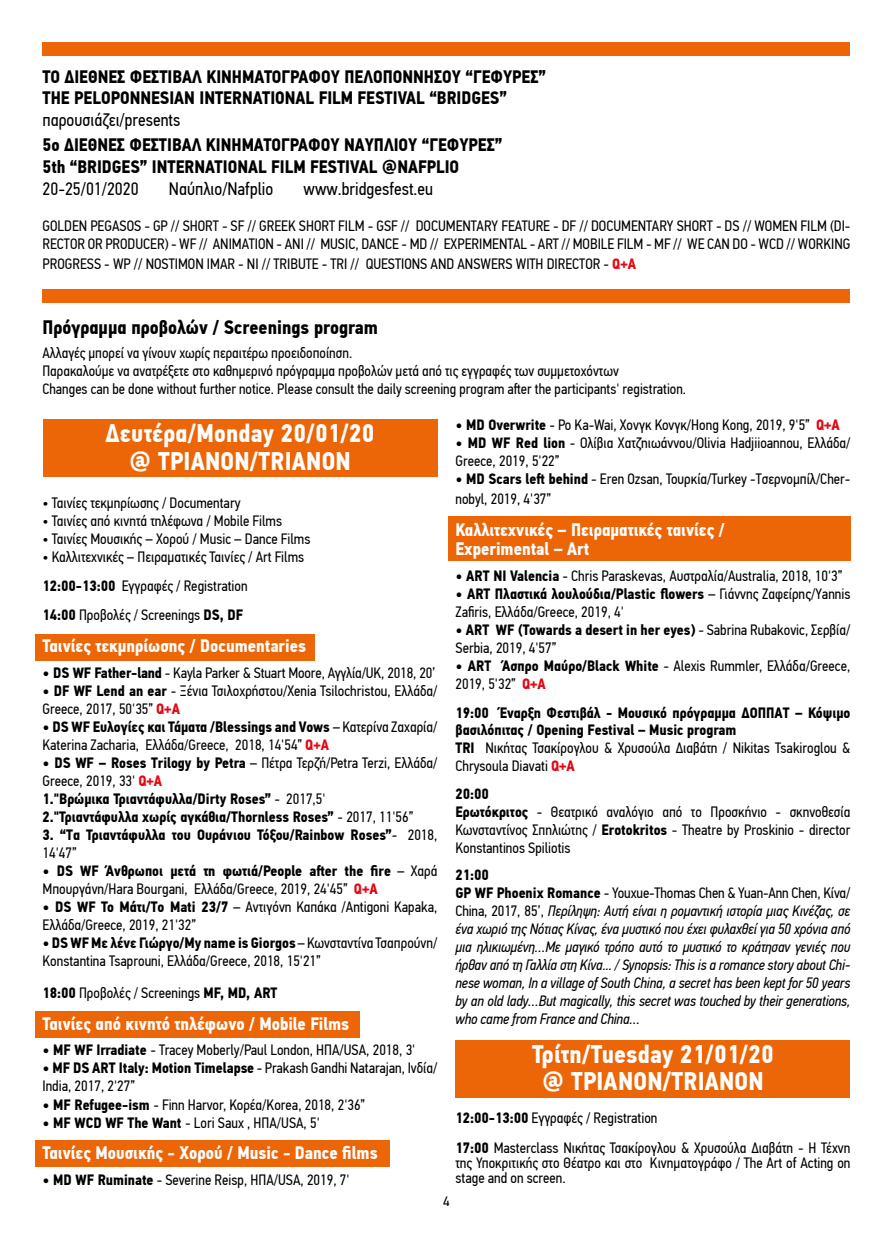
<style>
.page{position:relative;width:893px;height:1234px;background:#fff}
.page>*{position:absolute;margin:0;border:0;box-sizing:border-box;transform-origin:0 0}
.t1{font:700 25.5px/27.6px "PF Din Text Cond Pro";letter-spacing:.01em;color:#fff;text-align:center}
.t2{font:700 19.5px "PF Din Text Cond Pro";color:#000}
.t3{font:700 18px/21.6px "PF Din Text Cond Pro";color:#000}
.t4{font:700 18px/19.5px "PF Din Text Cond Pro";color:#fff}
.t5{font:18px "PF Din Text Cond Pro";color:#000}
.t6{font:15px/18px "PF Din Text Cond Pro";color:#000}
.t7{font:italic 15px/18px "PF Din Text Cond Pro";letter-spacing:-.01em;color:#000}
.t8{font:700 15px/18px "PF Din Text Cond Pro";color:#000}
.t9{font:13.5px "PF Din Text Cond Pro";color:#000;scale:1.11 1}
.s1{font-weight:700;color:#e30613}
.s2{font-weight:700}
.s3{font-weight:400}
.s4{color:#e30613}
.s5{font-weight:700;font-style:normal}
.s6{font-style:normal}
</style>
<div class="page">
<div style="left:448px;top:516px;width:402px;height:45px;background:#ec6608"></div>
<div style="left:35px;top:1140px;width:354px;height:26px;background:#ec6608"></div>
<div style="left:35px;top:1011px;width:324px;height:26px;background:#ec6608"></div>
<div style="left:43px;top:43px;width:807px;height:13px;background:#ec6608"></div>
<div style="left:43px;top:289px;width:807px;height:14px;background:#ec6608"></div>
<div style="left:35px;top:634px;width:280px;height:26px;background:#ec6608"></div>
<div style="left:43px;top:419px;width:394px;height:57px;background:#ec6608"></div>
<div style="left:455px;top:1039px;width:395px;height:57px;background:#ec6608"></div>
<p class="t3" style="left:43px;top:66px;width:505px">ΤΟ ΔΙΕΘΝΕΣ ΦΕΣΤΙΒΑΛ ΚΙΝΗΜΑΤΟΓΡΑΦΟΥ ΠΕΛΟΠΟΝΝΗΣΟΥ “ΓΕΦΥΡΕΣ”<br>ΤΗΕ PELOPONNESIAN INTERNATIONAL FILM FESTIVAL “BRIDGES”</p>
<p class="t5" style="left:43px;top:110px;width:139px">παρουσιάζει/presents</p>
<p class="t3" style="left:43px;top:134px;width:461px">5ο ΔΙΕΘΝΕΣ ΦΕΣΤΙΒΑΛ ΚΙΝΗΜΑΤΟΓΡΑΦΟΥ ΝΑΥΠΛΙΟΥ “ΓΕΦΥΡΕΣ”<br>5th “BRIDGES” INTERNATIONAL FILM FESTIVAL @NAFPLIO</p>
<p class="t5" style="left:43px;top:178px;width:98px">20-25/01/2020</p>
<p class="t5" style="left:169px;top:178px;width:106px">Ναύπλιο/Nafplio</p>
<p class="t5" style="left:304px;top:178px;width:131px">www.bridgesfest.eu</p>
<p class="t6" style="left:43px;top:217px;width:809px">GOLDEN PEGASOS - GP // SHORT - SF // GREEK SHORT FILM - GSF // DOCUMENTARY FEATURE - DF // DOCUMENTARY SHORT - DS // WOMEN FILM (DI-<br>RECTOR OR PRODUCER) - WF // ANIMATION - ANI // MUSIC, DANCE - MD // EXPERIMENTAL - ART // MOBILE FILM - MF // WE CAN DO - WCD // WORKING</p>
<p class="t6" style="left:43px;top:254px;width:595px">PROGRESS - WP // NOSTIMON IMAR - NI // TRIBUTE - TRI // QUESTIONS AND ANSWERS WITH DIRECTOR - <span class="s1">Q+A</span></p>
<h2 class="t2" style="left:43px;top:315px;width:337px">Πρόγραμμα προβολών / Screenings program</h2>
<p class="t6" style="left:43px;top:344px;width:645px">Αλλαγές μπορεί να γίνουν χωρίς περαιτέρω προειδοποίηση.<br>Παρακαλούμε να ανατρέξετε στο καθημερινό πρόγραμμα προβολών μετά από τις εγγραφές των συμμετοχόντων<br>Changes can be done without further notice. Please consult the daily screening program after the participants' registration.</p>
<h1 class="t1" style="left:106px;top:419px;width:270px">Δευτέρα/Monday 20/01/20 @ ΤΡΙΑΝΟΝ/TRIANON</h1>
<p class="t6" style="left:43px;top:494px;width:199px">• Ταινίες τεκμηρίωσης / Documentary</p>
<p class="t6" style="left:43px;top:512px;width:241px">• Ταινίες από κινητά τηλέφωνα / Mobile Films</p>
<p class="t6" style="left:43px;top:530px;width:269px">• Ταινίες Μουσικής – Χορού / Music – Dance Films</p>
<p class="t6" style="left:43px;top:543px;width:263px;line-height:28.8px">• Καλλιτεχνικές – Πειραματικές Ταινίες / Art Films<br><span class="s2">12:00-13:00</span> Εγγραφές / Registration<br><span class="s2">14:00</span> Προβολές / Screenings <span class="s2">DS, DF</span></p>
<p class="t4" style="left:43px;top:636px;width:265px">Ταινίες τεκμηρίωσης / Documentaries</p>
<p class="t6" style="left:43px;top:663px;width:395px"><span class="s2">• DS WF Father-land</span> - Kayla Parker &amp; Stuart Moore, Αγγλία/UK, 2018, 20’</p>
<p class="t6" style="left:43px;top:681px;width:396px"><span class="s2">• DF WF Lend an ear</span> - Ξένια Τσιλοχρήστου/Xenia Tsilochristou, Ελλάδα/<br>Greece, 2017, 50'35” <span class="s1">Q+A</span></p>
<p class="t6" style="left:43px;top:717px;width:396px"><span class="s2">• DS WF Ευλογίες και Τάματα /Blessings and Vows</span> – Κατερίνα Ζαχαρία/<br>Katerina Zacharia, Ελλάδα/Greece, 2018, 14'54” <span class="s1">Q+A</span></p>
<p class="t8" style="left:43px;top:753px;width:396px">• DS WF – Roses Trilogy by Petra <span class="s3">– Πέτρα Τερζή/Petra Terzi, Ελλάδα/ Greece, 2019, 33'</span> <span class="s4">Q+A<br></span>1."Βρώμικα Τριαντάφυλλα/Dirty Roses” <span class="s3">- 2017,5'<br></span>2."Τριαντάφυλλα χωρίς αγκάθια/Thornless Roses” <span class="s3">- 2017, 11'56”</span></p>
<p class="t8" style="left:43px;top:825px;width:396px">3. “Tα Τριαντάφυλλα του Ουράνιου Τόξου/Rainbow Roses”<span class="s3">- 2018,<br>14'47”</span></p>
<p class="t6" style="left:43px;top:861px;width:396px"><span class="s2">• DS WF Άνθρωποι μετά τη φωτιά/People after the fire</span> – Χαρά<br>Μπουργάνη/Hara Bourgani, Ελλάδα/Greece, 2019, 24'45” <span class="s1">Q+A</span></p>
<p class="t6" style="left:43px;top:897px;width:396px"><span class="s2">• DS WF Το Μάτι/Τo Mati 23/7</span> – Αντιγόνη Καπάκα /Antigoni Kapaka,<br>Ελλάδα/Greece, 2019, 21'32”</p>
<p class="t6" style="left:43px;top:933px;width:396px"><span class="s2">• DS WF Με λένε Γιώργo/My name is Giorgos</span> – Κωνσταντίνα Τσαπρούνη/<br>Konstantina Tsaprouni, Ελλάδα/Greece, 2018, 15'21”</p>
<p class="t6" style="left:43px;top:983px;width:236px"><span class="s2">18:00</span> Προβολές / Screenings <span class="s2">MF, MD, ART</span></p>
<p class="t4" style="left:43px;top:1013px;width:308px">Ταινίες από κινητό τηλέφωνο / Mobile Films</p>
<p class="t6" style="left:43px;top:1041px;width:374px"><span class="s2">• MF WF Irradiate</span> - Tracey Moberly/Paul London, ΗΠΑ/USA, 2018, 3'</p>
<p class="t6" style="left:43px;top:1059px;width:396px"><span class="s2">• MF DS ART Italy: Motion Timelapse</span> - Prakash Gandhi Natarajan, Ινδία/<br>India, 2017, 2'27”</p>
<p class="t6" style="left:43px;top:1095px;width:324px"><span class="s2">• MF Refugee-ism</span> - Finn Harvor, Κορέα/Korea, 2018, 2'36”</p>
<p class="t6" style="left:43px;top:1113px;width:279px"><span class="s2">• MF WCD WF The Want</span> - Lori Saux , ΗΠA/USA, 5'</p>
<p class="t4" style="left:43px;top:1143px;width:337px">Ταινίες Μουσικής - Χορού / Music - Dance films</p>
<p class="t6" style="left:43px;top:1170px;width:309px"><span class="s2">• MD WF Ruminate</span> - Severine Reisp, ΗΠA/USA, 2019, 7'</p>
<p class="t6" style="left:455px;top:416px;width:386px"><span class="s2">• MD Overwrite</span> - Po Ka-Wai, Χονγκ Κονγκ/Hong Kong, 2019, 9'5” <span class="s1">Q+A</span></p>
<p class="t6" style="left:455px;top:434px;width:396px"><span class="s2">• MD WF Red lion</span> - Ολίβια Χατζηιωάννου/Olivia Hadjiioannou, Ελλάδα/<br>Greece, 2019, 5'22”</p>
<p class="t6" style="left:455px;top:469px;width:396px;line-height:19.8px"><span class="s2">• MD Scars left behind</span> - Eren Ozsan, Τουρκία/Turkey -Tσερνομπίλ/Cher&shy;nobyl, 2019, 4'37”</p>
<p class="t4" style="left:455px;top:520px;width:271px">Καλλιτεχνικές – Πειραματικές ταινίες /<br>Experimental – Art</p>
<p class="t6" style="left:455px;top:567px;width:388px"><span class="s2">• ART NI Valencia</span> - Chris Paraskevas, Αυστραλία/Australia, 2018, 10'3”</p>
<p class="t6" style="left:455px;top:585px;width:396px"><span class="s2">• ART Πλαστικά λουλούδια/Plastic flowers</span> – Γιάννης Ζαφείρης/Υannis<br>Zafiris, Ελλάδα/Greece, 2019, 4'</p>
<p class="t6" style="left:455px;top:621px;width:396px"><span class="s2">• ART WF (Towards a desert in her eyes)</span> - Sabrina Rubakovic, Σερβία/<br>Serbia, 2019, 4'57”</p>
<p class="t6" style="left:455px;top:657px;width:396px"><span class="s2">• ART Άσπρο Μαύρο/Black White</span> - Alexis Rummler, Ελλάδα/Greece,<br>2019, 5'32” <span class="s1">Q+A</span></p>
<p class="t8" style="left:455px;top:703px;width:396px;line-height:17.5px">19:00 Έναρξη Φεστιβάλ - Μουσικό πρόγραμμα ΔΟΠΠΑΤ – Κόψιμο βασιλόπιτας / Opening Festival – Music program<br>TRI <span class="s3">Nικήτας Τσακίρογλου &amp; Χρυσούλα Διαβάτη / Nikitas Tsakiroglou &amp; Chrysoula Diavati</span> <span class="s4">Q+A</span></p>
<p class="t6" style="left:455px;top:784px;width:396px"><span class="s2">20:00<br>Ερωτόκριτος</span> - Θεατρικό αναλόγιο από το Προσκήνιο - σκηνοθεσία Κωνσταντίνος Σπηλιώτης / <span class="s2">Erotokritos</span> - Theatre by Proskinio - director Konstantinos Spiliotis</p>
<p class="t7" style="left:455px;top:865px;width:396px"><span class="s5">21:00<br>GP WF Phoenix Romance</span> <span class="s6">- Youxue-Thomas Chen &amp; Yuan-Ann Chen, Κίνα/ China, 2017, 85’,</span> Περίληψη: Αυτή είναι η ρομαντική ιστορία μιας Κινέζας, σε ένα χωριό της Νότιας Κίνας, ένα μυστικό που έχει φυλαχθεί για 50 χρόνια από μια ηλικιωμένη…Mε μαγικό τρόπο αυτό το μυστικό το κράτησαν γενιές που ήρθαν από τη Γαλλία στη Κίνα... / Synopsis: This is a romance story about Chi&shy;nese woman, In a village of South China, a secret has been kept for 50 years by an old lady…But magically, this secret was touched by their generations, who came from France and China…</p>
<h1 class="t1" style="left:532px;top:1040px;width:243px">Τρίτη/Tuesday 21/01/20 @ ΤΡΙΑΝΟΝ/TRIANON</h1>
<p class="t6" style="left:455px;top:1102px;width:396px;line-height:30px"><span class="s2">12:00-13:00</span> Εγγραφές / Registration<br><span class="s2">17:00</span> Masterclass Νικήτας Τσακίρογλου &amp; Χρυσούλα Διαβάτη - Η Τέχνη</p>
<p class="t6" style="left:455px;top:1155px;width:396px;line-height:15px">της Υποκριτικής στο Θέατρο και στο Κινηματογράφο / The Art of Acting on stage and on screen.</p>
<p class="t9" style="left:443px;top:1192px;width:7px">4</p>
</div>
